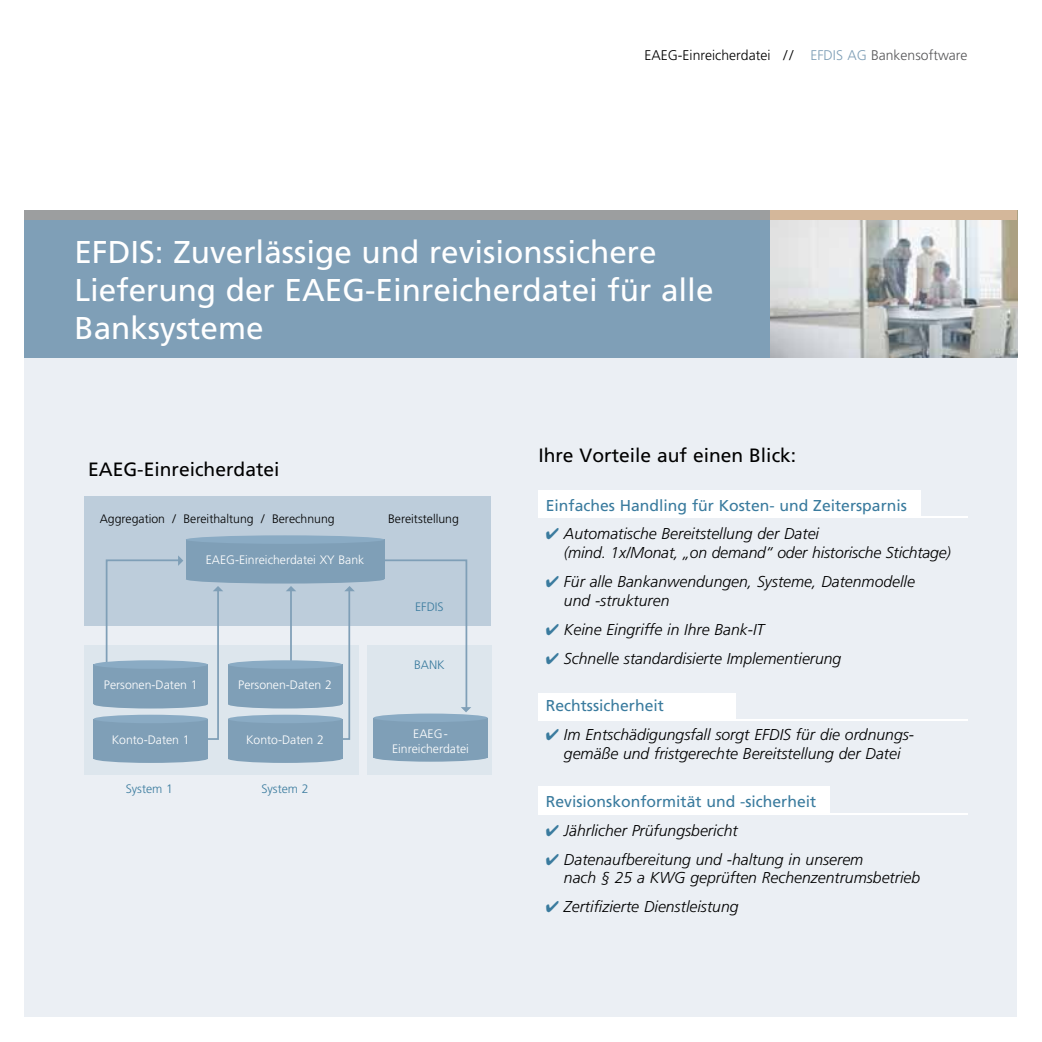
<style>
.page{position:relative;width:1042px;height:1042px;background:#fff}
.page>*{position:absolute;margin:0;border:0;box-sizing:border-box;transform-origin:0 0}
.t1{font:31.5px/37.8px "Frutiger";color:#fff}
.t2{font:19.25px "Frutiger";color:#000}
.t3{font:italic 300 15.75px/18.9px "Frutiger";color:#000}
.t4{font:15.75px "Frutiger";color:#3a7b9e}
.t5{font:300 14px "Frutiger";color:#000}
.t6{font:300 12.25px/14.7px "Frutiger";color:#fff;text-align:center}
.t7{font:300 12.25px "Frutiger";color:#000}
.t8{font:300 12.25px "Frutiger";color:#3a7b9e}
.s1{color:#7f9fb7}
.s2{color:#58585a}
.s3{color:#3a7b9e}
</style>
<div class="page">
<div style="left:25px;top:347px;width:992px;height:670px;background:#ebeff4"></div>
<div style="left:84px;top:645px;width:275px;height:129px;background:#dde6ed"></div>
<div style="left:367px;top:645px;width:124px;height:129px;background:#dde6ed"></div>
<div style="left:25px;top:210px;width:992px;height:147px;background:#7f9fb7"></div>
<img style="left:770px;top:220px;width:247px;height:137px">
<div style="left:84px;top:496px;width:407px;height:129px;background:#bdcddb"></div>
<div style="left:25px;top:210px;width:779px;height:10px;background:#9c9e9f"></div>
<div style="left:770px;top:210px;width:247px;height:10px;background:#d4b79a"></div>
<div style="left:538px;top:490px;width:382px;height:28px;background:#fff"></div>
<div style="left:538px;top:693px;width:197px;height:27px;background:#fff"></div>
<div style="left:538px;top:786px;width:292px;height:28px;background:#fff"></div>
<hr style="left:538px;top:516px;width:429px;height:2px;background:#fff">
<hr style="left:538px;top:719px;width:429px;height:1px;background:#fff">
<hr style="left:538px;top:813px;width:429px;height:1px;background:#fff">
<div style="left:94px;top:664px;width:114px;height:40px;background:#7f9fb7"></div>
<div style="left:228px;top:664px;width:114px;height:40px;background:#7f9fb7"></div>
<div style="left:228px;top:719px;width:114px;height:39px;background:#7f9fb7"></div>
<div style="left:186px;top:539px;width:198px;height:40px;background:#7f9fb7"></div>
<div style="left:94px;top:660px;width:114px;height:9px;background:#8aabc4;border-radius:50%"></div>
<div style="left:228px;top:660px;width:114px;height:9px;background:#8aabc4;border-radius:50%"></div>
<div style="left:186px;top:535px;width:198px;height:9px;background:#8aabc4;border-radius:50%"></div>
<div style="left:186px;top:575px;width:198px;height:8px;background:#7f9fb7;border-radius:50%"></div>
<div style="left:228px;top:715px;width:114px;height:8px;background:#8aabc4;border-radius:50%"></div>
<div style="left:94px;top:700px;width:114px;height:8px;background:#7f9fb7;border-radius:50%"></div>
<div style="left:228px;top:700px;width:114px;height:8px;background:#7f9fb7;border-radius:50%"></div>
<div style="left:228px;top:754px;width:114px;height:9px;background:#7f9fb7;border-radius:50%"></div>
<div style="left:373px;top:718px;width:114px;height:39px;background:#7f9fb7"></div>
<div style="left:373px;top:713px;width:114px;height:9px;background:#8aabc4;border-radius:50%"></div>
<div style="left:373px;top:753px;width:114px;height:8px;background:#7f9fb7;border-radius:50%"></div>
<svg style="left:378px;top:558px;width:93px;height:154px"></svg>
<svg style="left:105px;top:555px;width:118px;height:185px"></svg>
<svg style="left:234px;top:586px;width:121px;height:155px"></svg>
<div style="left:94px;top:719px;width:114px;height:39px;background:#7f9fb7"></div>
<div style="left:94px;top:715px;width:114px;height:8px;background:#8aabc4;border-radius:50%"></div>
<div style="left:94px;top:754px;width:114px;height:9px;background:#7f9fb7;border-radius:50%"></div>
<p class="t5" style="left:644px;top:47px;width:324px">EAEG-Einreicherdatei / / <span class="s1">EFDIS AG</span> <span class="s2">Bankensoftware</span></p>
<h1 class="t1" style="left:74px;top:233px;width:640px">EFDIS: Zuverlässige und revisionssichere<br>Lieferung der EAEG-Einreicherdatei für alle<br>Banksysteme</h1>
<p class="t2" style="left:88px;top:457px;width:193px">EAEG-Einreicherdatei</p>
<p class="t7" style="left:100px;top:512px;width:236px">Aggregation / Bereithaltung / Berechnung</p>
<p class="t7" style="left:388px;top:512px;width:72px">Bereitstellung</p>
<p class="t6" style="left:206px;top:553px;width:160px">EAEG-Einreicherdatei XY Bank</p>
<p class="t6" style="left:104px;top:677px;width:95px">Personen-Daten 1</p>
<p class="t6" style="left:238px;top:677px;width:95px">Personen-Daten 2</p>
<p class="t8" style="left:415px;top:600px;width:30px">EFDIS</p>
<p class="t8" style="left:414px;top:658px;width:32px">BANK</p>
<p class="t6" style="left:112px;top:732px;width:79px">Konto-Daten 1</p>
<p class="t6" style="left:392px;top:727px;width:78px">EAEG-<br>Einreicherdatei</p>
<p class="t6" style="left:246px;top:732px;width:79px">Konto-Daten 2</p>
<p class="t8" style="left:126px;top:781px;width:49px">System 1</p>
<p class="t8" style="left:261px;top:781px;width:49px">System 2</p>
<p class="t2" style="left:538px;top:444px;width:259px">Ihre Vorteile auf einen Blick:</p>
<p class="t4" style="left:546px;top:496px;width:363px">Einfaches Handling für Kosten- und Zeitersparnis</p>
<p class="t3" style="left:564px;top:524px;width:388px;text-indent:-18px"><span class="s3">✔</span> Automatische Bereitstellung der Datei<br>(mind. 1x/Monat, „on demand“ oder historische Stichtage)</p>
<p class="t3" style="left:564px;top:572px;width:352px;text-indent:-18px"><span class="s3">✔</span> Für alle Bankanwendungen, Systeme, Datenmodelle und -strukturen</p>
<p class="t3" style="left:546px;top:620px;width:220px"><span class="s3">✔</span> Keine Eingriffe in Ihre Bank-IT</p>
<p class="t3" style="left:546px;top:649px;width:297px"><span class="s3">✔</span> Schnelle standardisierte Implementierung</p>
<p class="t4" style="left:546px;top:696px;width:120px">Rechtssicherheit</p>
<p class="t3" style="left:546px;top:725px;width:370px;text-align:center"><span class="s3">✔</span> Im Entschädigungsfall sorgt EFDIS für die ordnungs&shy;gemäße und fristgerechte Bereitstellung der Datei</p>
<p class="t4" style="left:546px;top:792px;width:272px">Revisionskonformität und -sicherheit</p>
<p class="t3" style="left:546px;top:821px;width:193px"><span class="s3">✔</span> Jährlicher Prüfungsbericht</p>
<p class="t3" style="left:564px;top:849px;width:358px;text-indent:-18px"><span class="s3">✔</span> Datenaufbereitung und -haltung in unserem<br>nach § 25 a KWG geprüften Rechenzentrumsbetrieb</p>
<p class="t3" style="left:546px;top:897px;width:194px"><span class="s3">✔</span> Zertifizierte Dienstleistung</p>
</div>
